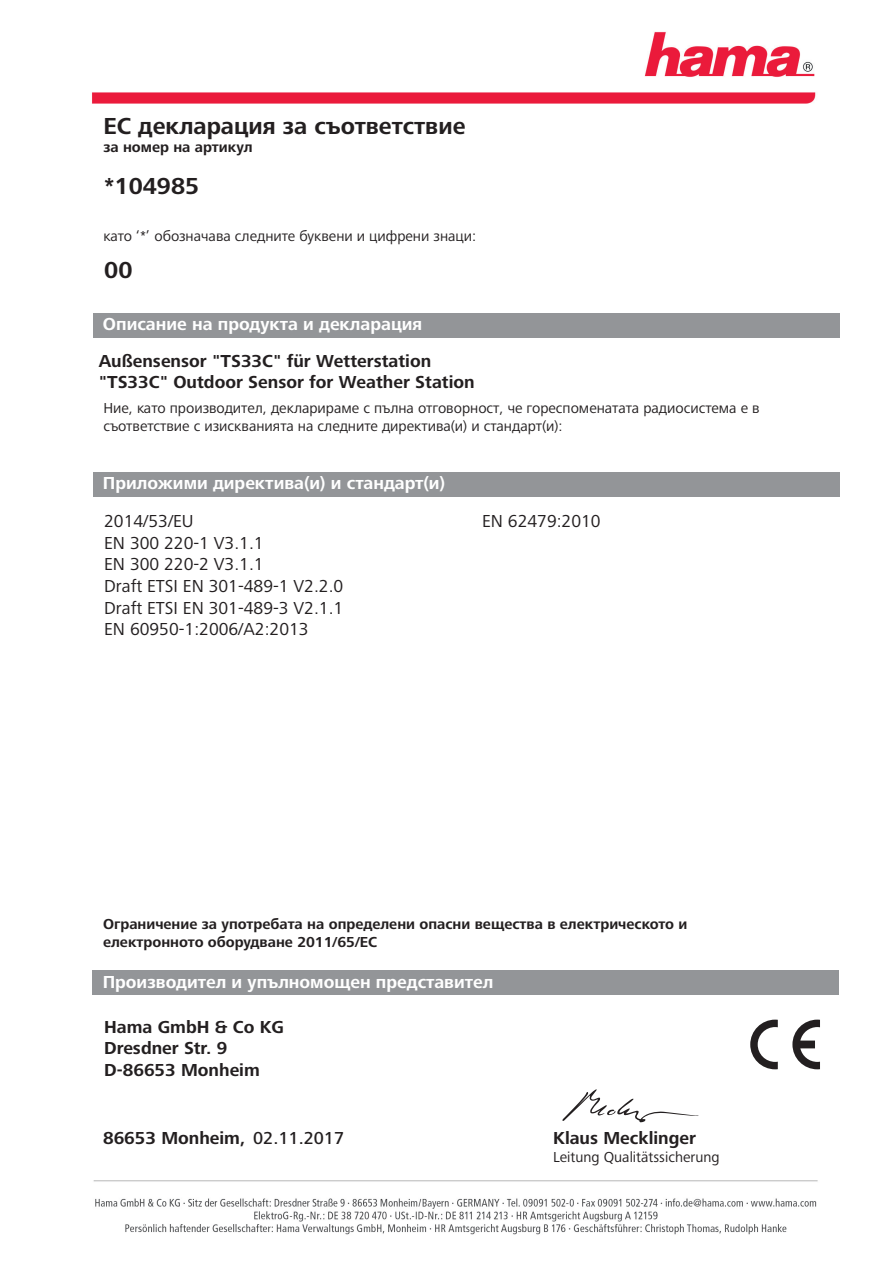
<style>
.page{position:relative;width:893px;height:1263px;background:#fff}
.page>*{position:absolute;margin:0;border:0;box-sizing:border-box;transform-origin:0 0}
.t1{font:700 24px "+MODZRN Frutiger Next LTW1 G";color:#231f20}
.t2{font:700 24px "+UAHVBO Frutiger Next LTW1 G";color:#231f20}
.t3{font:18px/21.6px "+PASRLL Frutiger Next LTW1 G";color:#231f20}
.t4{font:700 18px "+MODZRN Frutiger Next LTW1 G";color:#fff}
.t5{font:700 18px/21.6px "+MODZRN Frutiger Next LTW1 G";color:#231f20}
.t6{font:700 18px/21.6px "+UALHOL Frutiger Next LTW1 G";color:#231f20}
.t7{font:700 16.2px "+OVKMUM Arial";letter-spacing:.01em;color:#000001}
.t8{font:15px/18px "+STODMQ Frutiger Next LTW1 G";color:#231f20}
.t9{font:700 15px/18px "+MODZRN Frutiger Next LTW1 G";color:#231f20}
.s1{font-family:"+MKOTEO Frutiger Next LTW1 G";font-weight:500}
</style>
<div class="page">
<img style="left:92px;top:31px;width:724px;height:72px">
<img style="left:93px;top:1180px;width:725px;height:55px">
<div style="left:93px;top:313px;width:746px;height:25px;background:#939598"></div>
<div style="left:93px;top:472px;width:746px;height:25px;background:#939598"></div>
<div style="left:92px;top:970px;width:747px;height:25px;background:#939598"></div>
<svg style="left:750px;top:1020px;width:70px;height:49px"></svg>
<svg style="left:562px;top:1089px;width:137px;height:34px"></svg>
<h1 class="t1" style="left:103px;top:116px;width:363px">ЕС декларация за съответствие</h1>
<p class="t9" style="left:103px;top:139px;width:151px">за номер на артикул</p>
<h1 class="t2" style="left:104px;top:177px;width:97px">*104985</h1>
<p class="t8" style="left:103px;top:228px;width:374px">като ‘*’ обозначава следните буквени и цифрени знаци:</p>
<h1 class="t2" style="left:104px;top:260px;width:30px">00</h1>
<p class="t4" style="left:103px;top:316px;width:321px">Описание на продукта и декларация</p>
<p class="t6" style="left:99px;top:350px;width:377px">Außensensor "TS33C" für Wetterstation "TS33C" Outdoor Sensor for Weather Station</p>
<p class="t8" style="left:103px;top:400px;width:657px">Ние, като производител, декларираме с пълна отговорност, че гореспоменатата радиосистема е в съответствие с изискванията на следните директива(и) и стандарт(и):</p>
<p class="t4" style="left:103px;top:476px;width:343px">Приложими директива(и) и стандарт(и)</p>
<p class="t3" style="left:104px;top:511px;width:240px">2014/53/EU<br>EN 300 220-1 V3.1.1<br>EN 300 220-2 V3.1.1<br>Draft ETSI EN 301-489-1 V2.2.0<br>Draft ETSI EN 301-489-3 V2.1.1<br>EN 60950-1:2006/A2:2013</p>
<p class="t3" style="left:482px;top:511px;width:120px">EN 62479:2010</p>
<p class="t9" style="left:103px;top:916px;width:586px">Ограничение за употребата на определени опасни вещества в електрическото и електронното оборудване 2011/65/ЕС</p>
<p class="t4" style="left:103px;top:974px;width:392px">Производител и упълномощен представител</p>
<p class="t5" style="left:104px;top:1017px;width:181px">Hama GmbH &amp; Co KG<br>Dresdner Str. 9<br>D-86653 Monheim</p>
<p class="t5" style="left:103px;top:1129px;width:242px">86653 Monheim, <span class="s1">02.11.2017</span></p>
<p class="t5" style="left:553px;top:1129px;width:144px">Klaus Mecklinger</p>
<p class="t8" style="left:553px;top:1149px;width:168px">Leitung Qualitätssicherung</p>
<p class="t7" style="left:586px;top:1154px;width:215px">Leitung Qualitätssicherung</p>
</div>
